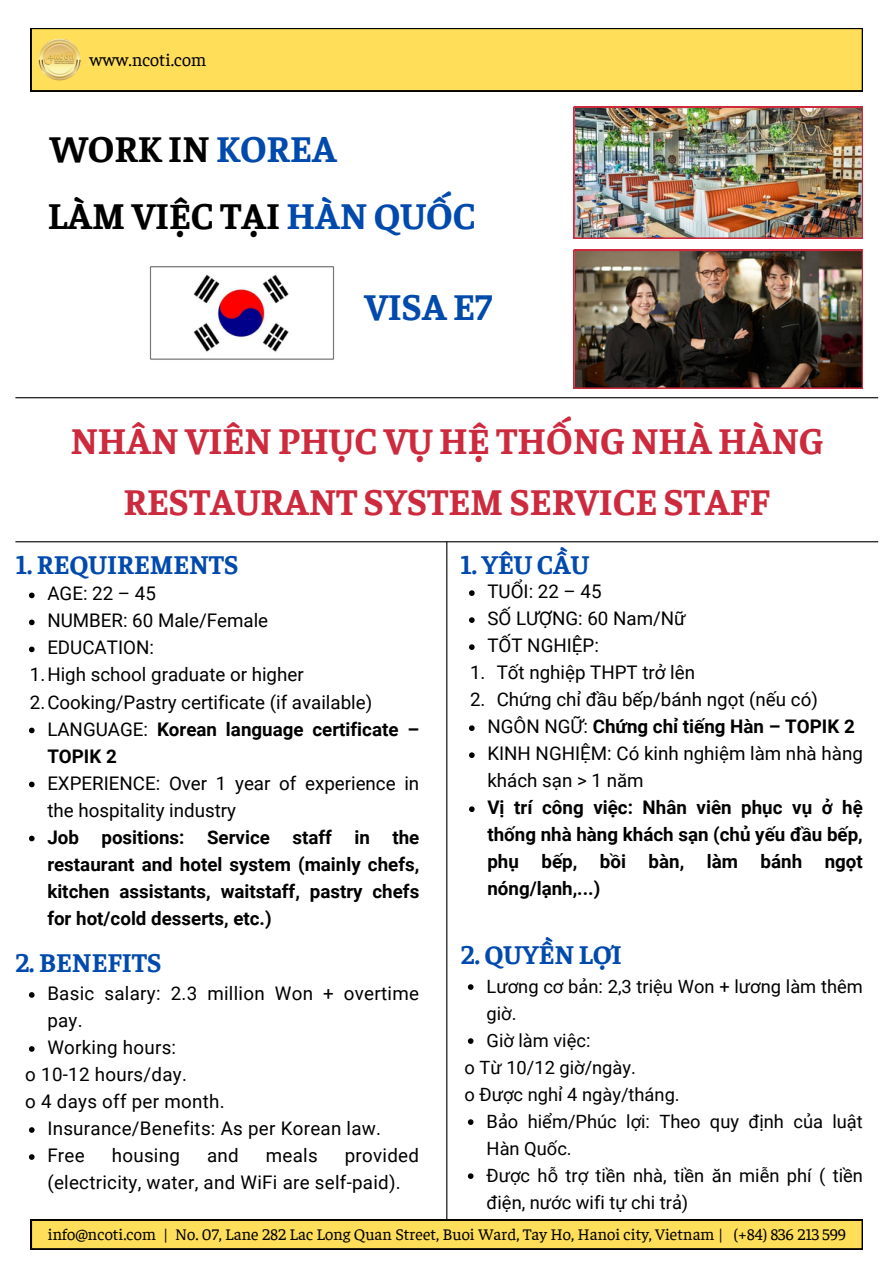
<style>
.page{position:relative;width:894px;height:1264px;background:#fff}
.page>*{position:absolute;margin:0;border:0;box-sizing:border-box;transform-origin:0 0}
.t1{font:700 37.65px "Faustina";color:#cd2a3e}
.t2{font:700 37.65px "Faustina";color:#000}
.t3{font:700 37.65px "Faustina";color:#004aad}
.t4{font:700 27px "Faustina";color:#004aad}
.t5{font:18.75px/27px "Roboto";color:#000}
.t6{font:700 18.75px/27px "Roboto";color:#000;text-align:justify}
.t7{font:18.3px/27px "Roboto";color:#000}
.t8{font:18px "Faustina";color:#000}
.t9{font:16.5px "Faustina";color:#000}
.s1{color:#004aad}
.s2{font-weight:400}
</style>
<div class="page">
<div style="left:31px;top:28px;width:831px;height:63px;background:#ffde59"></div>
<svg style="left:31px;top:1219px;width:831px;height:30px;background:#e6c850"></svg>
<hr style="left:15px;top:397px;width:862px;height:1px;background:#000">
<hr style="left:446px;top:542px;width:1px;height:677px;background:#000">
<img style="left:37px;top:37px;width:44px;height:44px">
<hr style="left:15px;top:541px;width:862px;height:1px;background:#000">
<img style="left:149px;top:266px;width:186px;height:94px">
<img style="left:573px;top:250px;width:289px;height:138px">
<img style="left:573px;top:107px;width:289px;height:131px">
<svg style="left:29px;top:592px;width:6px;height:6px"></svg>
<svg style="left:29px;top:619px;width:6px;height:6px"></svg>
<svg style="left:29px;top:646px;width:6px;height:6px"></svg>
<svg style="left:29px;top:727px;width:6px;height:6px"></svg>
<svg style="left:29px;top:781px;width:6px;height:6px"></svg>
<svg style="left:29px;top:835px;width:6px;height:6px"></svg>
<svg style="left:29px;top:992px;width:6px;height:5px"></svg>
<svg style="left:29px;top:1046px;width:6px;height:5px"></svg>
<svg style="left:29px;top:1127px;width:6px;height:5px"></svg>
<svg style="left:29px;top:1154px;width:6px;height:5px"></svg>
<svg style="left:469px;top:590px;width:5px;height:6px"></svg>
<svg style="left:469px;top:617px;width:5px;height:6px"></svg>
<svg style="left:469px;top:644px;width:5px;height:6px"></svg>
<svg style="left:469px;top:725px;width:5px;height:6px"></svg>
<svg style="left:469px;top:752px;width:5px;height:6px"></svg>
<svg style="left:469px;top:806px;width:5px;height:6px"></svg>
<svg style="left:467px;top:984px;width:6px;height:5px"></svg>
<svg style="left:467px;top:1038px;width:6px;height:5px"></svg>
<svg style="left:467px;top:1119px;width:6px;height:5px"></svg>
<svg style="left:467px;top:1173px;width:6px;height:5px"></svg>
<h1 class="t8" style="left:89px;top:48px;width:118px">www.ncoti.com</h1>
<p class="t2" style="left:50px;top:123px;width:288px">WORK IN <span class="s1">KOREA</span></p>
<p class="t2" style="left:48px;top:189px;width:429px">LÀM VIỆC TẠI <span class="s1">HÀN QUỐC</span></p>
<p class="t3" style="left:364px;top:280px;width:129px">VISA E7</p>
<p class="t1" style="left:70px;top:415px;width:754px">NHÂN VIÊN PHỤC VỤ HỆ THỐNG NHÀ HÀNG</p>
<p class="t1" style="left:123px;top:475px;width:648px">RESTAURANT SYSTEM SERVICE STAFF</p>
<h1 class="t4" style="left:15px;top:546px;width:224px">1. REQUIREMENTS</h1>
<h1 class="t5" style="left:47px;top:580px;width:110px">AGE: 22 – 45</h1>
<h2 class="t5" style="left:47px;top:607px;width:222px">NUMBER: 60 Male/Female</h2>
<p class="t5" style="left:47px;top:634px;width:108px">EDUCATION:</p>
<p class="t5" style="left:30px;top:661px;width:275px">1.High school graduate or higher</p>
<p class="t5" style="left:30px;top:688px;width:343px">2.Cooking/Pastry certificate (if available)</p>
<p class="t6" style="left:47px;top:715px;width:373px"><span class="s2">LANGUAGE:</span> Korean language certificate –<br>TOPIK 2</p>
<p class="t5" style="left:47px;top:769px;width:373px">EXPERIENCE: Over 1 year of experience in the hospitality industry</p>
<p class="t6" style="left:47px;top:823px;width:373px">Job positions: Service staff in the restaurant and hotel system (mainly chefs, kitchen assistants, waitstaff, pastry chefs for hot/cold desserts, etc.)</p>
<p class="t4" style="left:15px;top:943px;width:148px">2. BENEFITS</p>
<p class="t5" style="left:47px;top:980px;width:373px">Basic salary: 2.3 million Won + overtime pay.</p>
<h2 class="t5" style="left:47px;top:1034px;width:130px">Working hours:</h2>
<p class="t5" style="left:25px;top:1061px;width:201px">o 10-12 hours/day.<br>o 4 days off per month.</p>
<p class="t5" style="left:47px;top:1115px;width:335px">Insurance/Benefits: As per Korean law.</p>
<h3 class="t5" style="left:47px;top:1142px;width:39px">Free</h3>
<h3 class="t5" style="left:112px;top:1142px;width:70px">housing</h3>
<h3 class="t5" style="left:207px;top:1142px;width:33px">and</h3>
<h3 class="t5" style="left:266px;top:1142px;width:53px">meals</h3>
<h3 class="t5" style="left:47px;top:1142px;width:373px;text-indent:297px">provided (electricity, water, and WiFi are self-paid).</h3>
<h3 class="t4" style="left:460px;top:546px;width:131px">1. YÊU CẦU</h3>
<p class="t5" style="left:487px;top:578px;width:116px">TUỔI: 22 – 45</p>
<p class="t5" style="left:487px;top:605px;width:200px">SỐ LƯỢNG: 60 Nam/Nữ</p>
<h2 class="t5" style="left:487px;top:632px;width:113px">TỐT NGHIỆP:</h2>
<p class="t5" style="left:470px;top:659px;width:226px">1. Tốt nghiệp THPT trở lên</p>
<p class="t5" style="left:470px;top:686px;width:349px">2. Chứng chỉ đầu bếp/bánh ngọt (nếu có)</p>
<p class="t6" style="left:487px;top:713px;width:369px"><span class="s2">NGÔN NGỮ:</span> Chứng chỉ tiếng Hàn – TOPIK 2</p>
<p class="t5" style="left:487px;top:740px;width:377px">KINH NGHIỆM: Có kinh nghiệm làm nhà hàng khách sạn &gt; 1 năm</p>
<p class="t6" style="left:487px;top:794px;width:377px">Vị trí công việc: Nhân viên phục vụ ở hệ thống nhà hàng khách sạn (chủ yếu đầu bếp, phụ bếp, bồi bàn, làm bánh ngọt nóng/lạnh,...)</p>
<p class="t4" style="left:461px;top:935px;width:162px">2. QUYỀN LỢI</p>
<p class="t7" style="left:486px;top:973px;width:377px">Lương cơ bản: 2,3 triệu Won + lương làm thêm giờ.</p>
<p class="t7" style="left:486px;top:1027px;width:105px">Giờ làm việc:</p>
<h2 class="t7" style="left:464px;top:1054px;width:216px">o Từ 10/12 giờ/ngày.<br>o Được nghỉ 4 ngày/tháng.</h2>
<p class="t7" style="left:486px;top:1108px;width:377px">Bảo hiểm/Phúc lợi: Theo quy định của luật<br>Hàn Quốc.</p>
<p class="t7" style="left:486px;top:1162px;width:377px">Được hỗ trợ tiền nhà, tiền ăn miễn phí ( tiền điện, nước wifi tự chi trả)</p>
<p class="t9" style="left:48px;top:1222px;width:799px">info@ncoti.com | No. 07, Lane 282 Lac Long Quan Street, Buoi Ward, Tay Ho, Hanoi city, Vietnam | (+84) 836 213 599</p>
</div>
